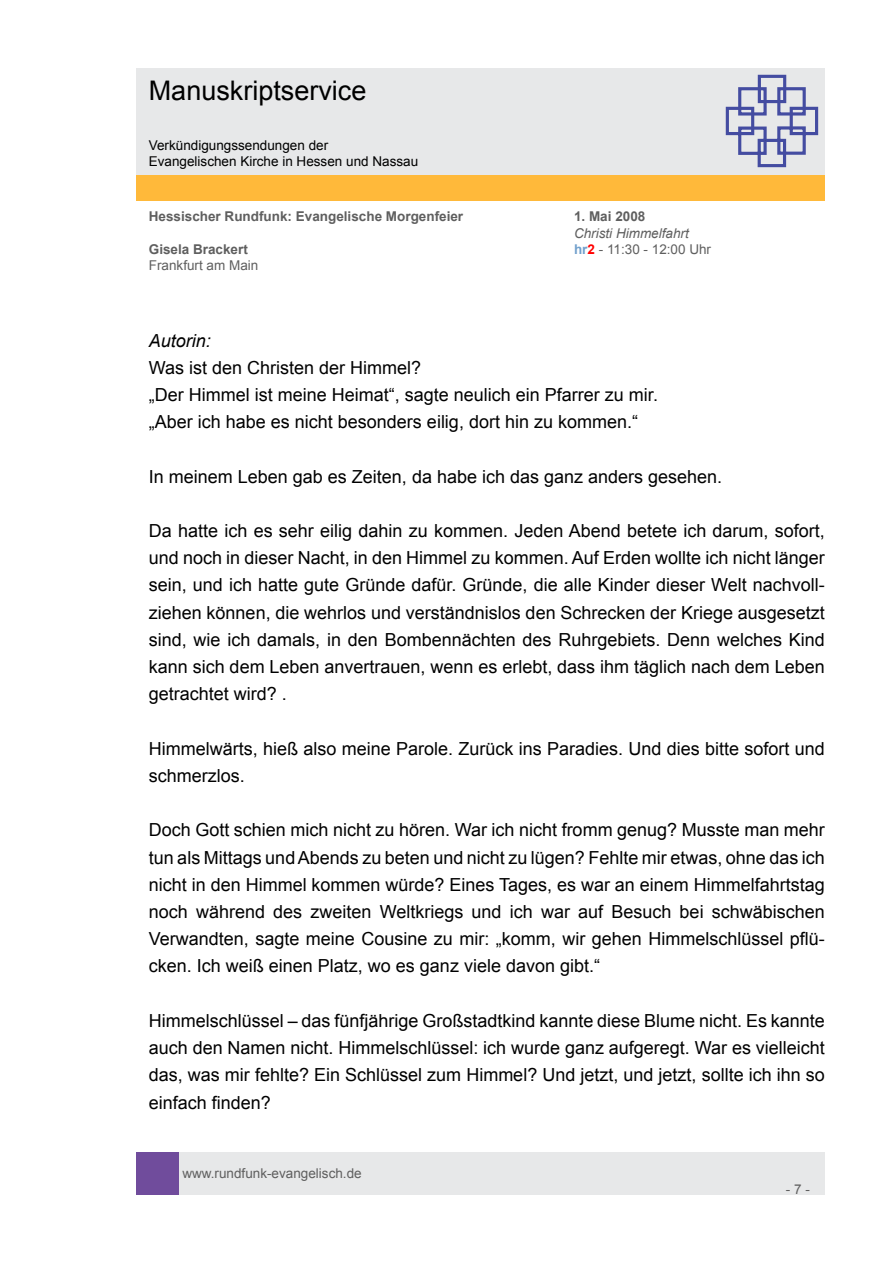
<style>
.page{position:relative;width:893px;height:1263px;background:#fff}
.page>*{position:absolute;margin:0;border:0;box-sizing:border-box;transform-origin:0 0}
.t1{font:27px "Arial";color:#000}
.t2{font:18px/27.2px "Arial";color:#000;text-align:justify}
.t3{font:italic 18px "Arial";color:#000}
.t4{font:700 13.5px "Arial";color:#5f5f5f}
.t5{font:13.5px "Arial";color:#5f5f5f}
.t6{font:13.5px/16.2px "Arial";color:#000}
.t7{font:italic 13.5px "Arial";color:#5f5f5f}
.s1{font-weight:700;color:#71a0cc}
.s2{font-weight:700;color:#f00}
</style>
<div class="page">
<div style="left:179px;top:1152px;width:646px;height:43px;background:#e7e8e9"></div>
<div style="left:136px;top:1152px;width:43px;height:43px;background:#704c9c"></div>
<div style="left:136px;top:175px;width:689px;height:26px;background:#ffb93a"></div>
<div style="left:136px;top:68px;width:689px;height:106px;background:#e7e8e9"></div>
<svg style="left:725px;top:74px;width:94px;height:94px"></svg>
<h1 class="t1" style="left:149px;top:73px;width:219px">Manuskriptservice</h1>
<p class="t6" style="left:149px;top:137px;width:271px">Verkündigungssendungen der<br>Evangelischen Kirche in Hessen und Nassau</p>
<p class="t4" style="left:149px;top:208px;width:316px">Hessischer Rundfunk: Evangelische Morgenfeier</p>
<p class="t4" style="left:574px;top:208px;width:73px">1. Mai 2008</p>
<p class="t7" style="left:574px;top:224px;width:116px">Christi Himmelfahrt</p>
<p class="t4" style="left:149px;top:240px;width:101px">Gisela Brackert</p>
<p class="t5" style="left:574px;top:240px;width:139px"><span class="s1">hr</span><span class="s2">2</span> - 11 :30 - 1 2:00 Uhr</p>
<p class="t5" style="left:149px;top:256px;width:111px">Frankfurt am Main</p>
<p class="t3" style="left:149px;top:328px;width:64px">Autorin:</p>
<p class="t2" style="left:149px;top:354px;width:511px;text-align:left">Was ist den Christen der Himmel?<br>„Der Himmel ist meine Heimat“, sagte neulich ein Pfarrer zu mir. „Aber ich habe es nicht besonders eilig, dort hin zu kommen.“</p>
<p class="t2" style="left:149px;top:463px;width:575px">In meinem Leben gab es Zeiten, da habe ich das ganz anders gesehen.</p>
<p class="t2" style="left:149px;top:517px;width:678px">Da hatte ich es sehr eilig dahin zu kommen. Jeden Abend betete ich darum, sofort, und noch in dieser Nacht, in den Himmel zu kommen. Auf Erden wollte ich nicht länger sein, und ich hatte gute Gründe dafür. Gründe, die alle Kinder dieser Welt nachvoll&shy;ziehen können, die wehrlos und verständnislos den Schrecken der Kriege ausgesetzt sind, wie ich damals, in den Bombennächten des Ruhrgebiets. Denn welches Kind kann sich dem Leben anvertrauen, wenn es erlebt, dass ihm täglich nach dem Leben getrachtet wird? .</p>
<p class="t2" style="left:149px;top:735px;width:678px">Himmelwärts, hieß also meine Parole. Zurück ins Paradies. Und dies bitte sofort und schmerzlos.</p>
<p class="t2" style="left:149px;top:817px;width:678px">Doch Gott schien mich nicht zu hören. War ich nicht fromm genug? Musste man mehr tun als Mittags und Abends zu beten und nicht zu lügen? Fehlte mir etwas, ohne das ich nicht in den Himmel kommen würde? Eines Tages, es war an einem Himmelfahrtstag noch während des zweiten Weltkriegs und ich war auf Besuch bei schwäbischen Verwandten, sagte meine Cousine zu mir: „komm, wir gehen Himmelschlüssel pflü&shy;cken. Ich weiß einen Platz, wo es ganz viele davon gibt.“</p>
<p class="t2" style="left:149px;top:1007px;width:678px">Himmelschlüssel – das fünfjährige Großstadtkind kannte diese Blume nicht. Es kannte auch den Namen nicht. Himmelschlüssel: ich wurde ganz aufgeregt. War es vielleicht das, was mir fehlte? Ein Schlüssel zum Himmel? Und jetzt, und jetzt, sollte ich ihn so einfach finden?</p>
<p class="t5" style="left:182px;top:1164px;width:181px">www.rundfunk-evangelisch.de</p>
<p class="t5" style="left:786px;top:1180px;width:26px">- -</p>
</div>
